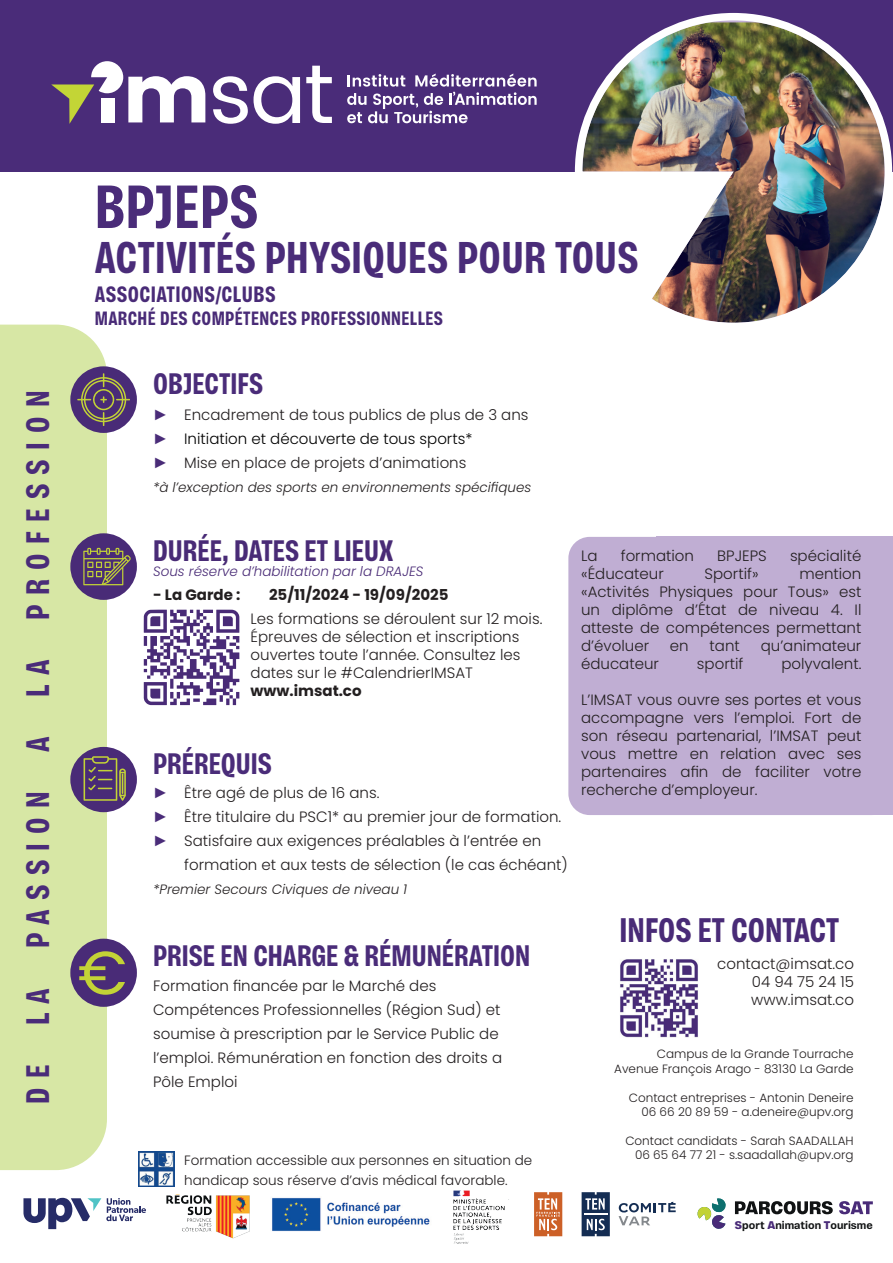
<style>
.page{position:relative;width:893px;height:1263px;background:#fff}
.page>*{position:absolute;margin:0;border:0;box-sizing:border-box;transform-origin:0 0}
.t1{font:700 61.5px "Vinila Compressed";letter-spacing:.01em;color:#4a2c79}
.t2{font:700 45px "Vinila Compressed";letter-spacing:.01em;color:#4a2c79}
.t3{font:700 34.5px "Vinila Compressed";color:#492b77}
.t4{font:700 33px "Vinila Compressed";letter-spacing:.28em;color:#4a2c79}
.t5{font:700 30px "Vinila Compressed";color:#4a2c79}
.t6{font:700 30px "Vinila Compressed";color:#492b76}
.t7{font:700 22.5px "Vinila Compressed";letter-spacing:.02em;color:#492b77}
.t8{font:700 19.5px "Vinila Compressed";letter-spacing:.02em;color:#492b77}
.t9{font:300 15px/18px "Poppins";color:#231f20}
.t10{font:700 15px "Poppins";color:#231f20}
.t11{font:300 13.5px/19.5px "Poppins";color:#231f20}
.t12{font:italic 300 13.5px "Poppins";color:#231f20}
.t13{font:italic 300 13.5px "Poppins";color:#492b76}
.t14{font:300 12px/14.4px "Poppins";color:#231f20;text-align:right}
.t15{font:700 11.25px "Vinila";color:#111314}
.s1{font-family:"Arial";font-weight:400;color:#4a2c79}
.s2{color:#000}
.s3{font-family:"Arial";font-weight:400;color:#492b77}
.s4{font-weight:800;color:#492b78}
</style>
<div class="page">
<div style="left:0;top:325px;width:107px;height:845px;background:#d7e7a5"></div>
<img style="left:620px;top:959px;width:78px;height:79px">
<div style="left:70px;top:366px;width:67px;height:67px;background:#492b77;border-radius:50%"></div>
<svg style="left:77px;top:373px;width:53px;height:53px"></svg>
<div style="left:70px;top:747px;width:67px;height:65px;background:#492b77;border-radius:50%"></div>
<svg style="left:84px;top:756px;width:42px;height:45px"></svg>
<div style="left:568px;top:537px;width:325px;height:278px;background:#c0aed3;border-radius:21px"></div>
<div style="left:70px;top:939px;width:67px;height:68px;background:#492b77;border-radius:50%"></div>
<svg style="left:79px;top:951px;width:46px;height:44px"></svg>
<div style="left:0;top:0;width:893px;height:171px;background:#4a2c79"></div>
<svg style="left:347px;top:74px;width:190px;height:49px"></svg>
<svg style="left:213px;top:76px;width:35px;height:48px"></svg>
<svg style="left:254px;top:76px;width:46px;height:48px"></svg>
<svg style="left:306px;top:66px;width:26px;height:57px"></svg>
<svg style="left:51px;top:61px;width:154px;height:63px"></svg>
<img style="left:571px;top:12px;width:322px;height:311px">
<div style="left:70px;top:533px;width:67px;height:67px;background:#492b77;border-radius:50%"></div>
<svg style="left:83px;top:548px;width:48px;height:37px"></svg>
<svg style="left:144px;top:609px;width:95px;height:96px"></svg>
<img style="left:138px;top:1151px;width:36px;height:35px">
<img style="left:166px;top:1194px;width:84px;height:45px">
<svg style="left:534px;top:1192px;width:28px;height:44px"></svg>
<svg style="left:582px;top:1192px;width:28px;height:44px"></svg>
<hr style="left:584px;top:1213px;width:23px;height:2px;background:#fff">
<svg style="left:619px;top:1202px;width:57px;height:23px"></svg>
<svg style="left:23px;top:1198px;width:123px;height:31px"></svg>
<img style="left:453px;top:1190px;width:52px;height:54px">
<svg style="left:735px;top:1201px;width:98px;height:13px"></svg>
<svg style="left:839px;top:1201px;width:34px;height:13px"></svg>
<svg style="left:697px;top:1198px;width:29px;height:31px"></svg>
<img style="left:272px;top:1197px;width:158px;height:34px">
<h3 class="t4" style="left:19px;top:1104px;width:715px;rotate:-90deg">DE LA PASSION A LA PROFESSION</h3>
<h1 class="t1" style="left:95px;top:171px;width:165px">BPJEPS</h1>
<h2 class="t2" style="left:95px;top:231px;width:545px">ACTIVITÉS PHYSIQUES POUR TOUS</h2>
<h3 class="t7" style="left:95px;top:281px;width:182px">ASSOCIATIONS/CLUBS</h3>
<h3 class="t8" style="left:95px;top:307px;width:350px">MARCHÉ DES COMPÉTENCES PROFESSIONNELLES</h3>
<h3 class="t5" style="left:153px;top:366px;width:111px">OBJECTIFS</h3>
<p class="t9" style="left:153px;top:403px;width:377px;line-height:24px"><span class="s1">►</span> Encadrement de tous publics de plus de 3 ans <span class="s1">►</span> <span class="s2">Initiation et découverte de tous sports*<br></span><span class="s3">►</span> Mise en place de projets d’animations</p>
<p class="t12" style="left:153px;top:480px;width:380px">*à l’exception des sports en environnements spécifiques</p>
<h3 class="t6" style="left:153px;top:533px;width:242px">DURÉE, DATES ET LIEUX</h3>
<p class="t13" style="left:153px;top:563px;width:272px">Sous réserve d’habilitation par la DRAJES</p>
<p class="t10" style="left:153px;top:586px;width:89px">- La Garde :</p>
<p class="t10" style="left:269px;top:586px;width:181px">25/11/2024 - 19/09/2025</p>
<p class="t9" style="left:251px;top:610px;width:293px">Les formations se déroulent sur 12 mois.<br>Épreuves de sélection et inscriptions ouvertes toute l’année. Consultez les dates sur le #CalendrierIMSAT</p>
<p class="t10" style="left:251px;top:682px;width:113px">www.imsat.co</p>
<h3 class="t5" style="left:153px;top:746px;width:120px">PRÉREQUIS</h3>
<p class="t9" style="left:153px;top:781px;width:410px;line-height:24px"><span class="s1">►</span> Être agé de plus de 16 ans.<br><span class="s1">►</span> Être titulaire du PSC1* au premier jour de formation. <span class="s1">►</span> Satisfaire aux exigences préalables à l’entrée en</p>
<p class="t9" style="left:184px;top:856px;width:385px">formation et aux tests de sélection (le cas échéant)</p>
<p class="t12" style="left:153px;top:882px;width:256px">*Premier Secours Civiques de niveau 1</p>
<h3 class="t5" style="left:153px;top:938px;width:379px">PRISE EN CHARGE &amp; RÉMUNÉRATION</h3>
<p class="t9" style="left:153px;top:973px;width:351px;line-height:24px">Formation financée par le Marché des Compétences Professionnelles (Région Sud) et soumise à prescription par le Service Public de l’emploi. Rémunération en fonction des droits a Pôle Emploi</p>
<p class="t11" style="left:184px;top:1151px;width:350px">Formation accessible aux personnes en situation de handicap sous réserve d’avis médical favorable.</p>
<p class="t9" style="left:581px;top:546px;width:18px">La</p>
<p class="t9" style="left:621px;top:546px;width:75px">formation</p>
<p class="t9" style="left:717px;top:546px;width:51px">BPJEPS</p>
<p class="t9" style="left:790px;top:546px;width:73px">spécialité</p>
<p class="t9" style="left:581px;top:564px;width:84px">«Éducateur</p>
<p class="t9" style="left:705px;top:564px;width:55px">Sportif»</p>
<p class="t9" style="left:581px;top:564px;width:282px;text-align:justify;text-indent:218px">mention «Activités Physiques pour Tous» est un diplôme d’État de niveau 4. Il atteste de compétences permettant d’évoluer</p>
<p class="t9" style="left:670px;top:636px;width:20px">en</p>
<p class="t9" style="left:710px;top:636px;width:32px">tant</p>
<p class="t9" style="left:761px;top:636px;width:102px">qu’animateur</p>
<p class="t9" style="left:581px;top:654px;width:79px">éducateur</p>
<p class="t9" style="left:697px;top:654px;width:48px">sportif</p>
<p class="t9" style="left:781px;top:654px;width:82px">polyvalent.</p>
<p class="t9" style="left:581px;top:690px;width:282px;text-align:justify">L’IMSAT vous ouvre ses portes et vous accompagne vers l’emploi. Fort de son réseau partenarial, l’IMSAT peut vous mettre en relation avec ses partenaires afin de faciliter votre recherche d’employeur.</p>
<h3 class="t3" style="left:620px;top:910px;width:221px">INFOS ET CONTACT</h3>
<p class="t9" style="left:751px;top:955px;width:104px;text-align:justify;text-indent:-34px">contact@imsat.co 04 94 75 24 15 www.imsat.co</p>
<p class="t14" style="left:614px;top:1047px;width:241px">Campus de la Grande Tourrache<br>Avenue François Arago - 83130 La Garde</p>
<p class="t14" style="left:629px;top:1090px;width:226px">Contact entreprises - Antonin Deneire<br>06 66 20 89 59 - a.deneire@upv.org</p>
<p class="t14" style="left:625px;top:1133px;width:230px">Contact candidats - Sarah SAADALLAH<br>06 65 64 77 21 - s.saadallah@upv.org</p>
<p class="t15" style="left:735px;top:1218px;width:139px"><span class="s4">S</span>port <span class="s4">A</span>nimation <span class="s4">T</span>ourisme</p>
</div>
